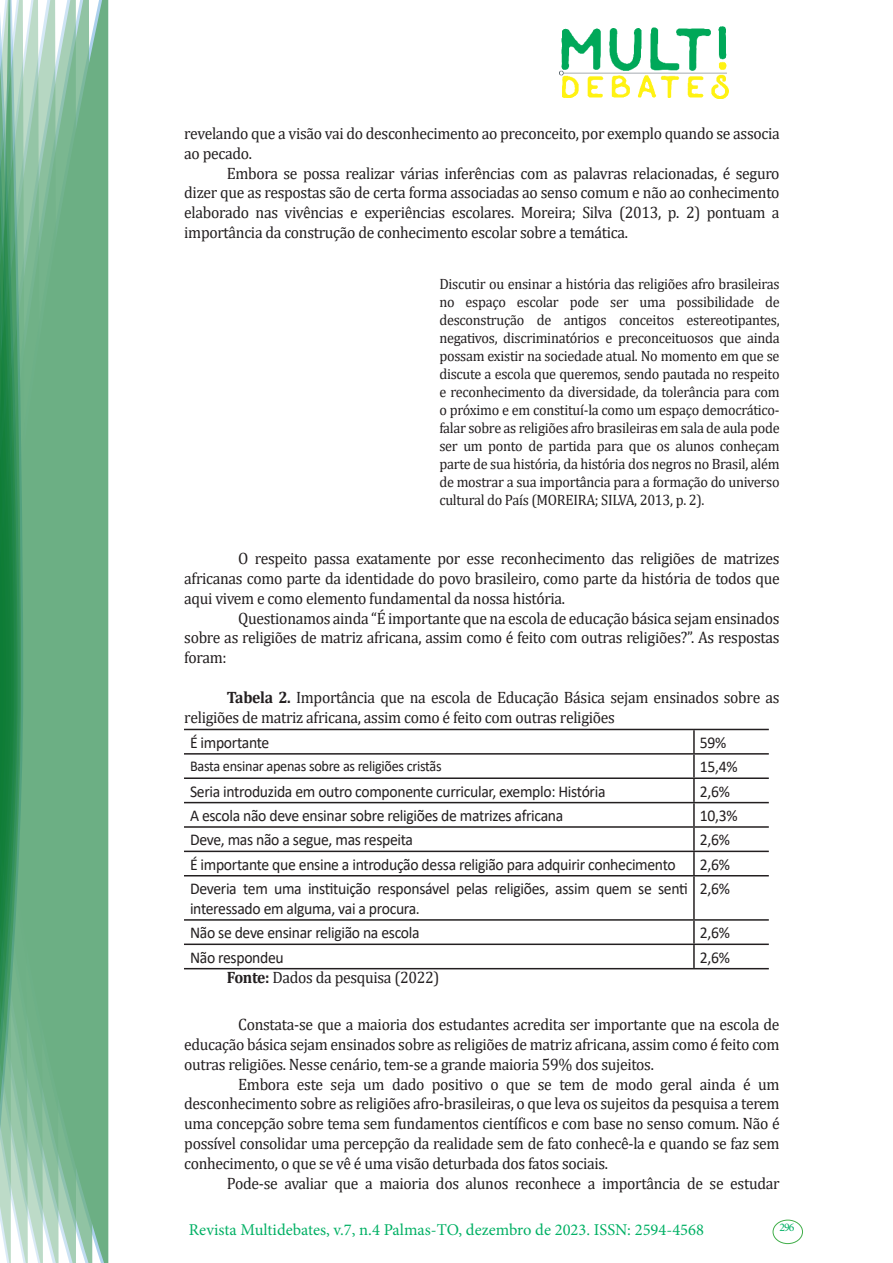
<style>
.page{position:relative;width:893px;height:1263px;background:#fff}
.page>*{position:absolute;margin:0;border:0;box-sizing:border-box;transform-origin:0 0}
.texto{font:16.5px/19.8px "Cambria";letter-spacing:-.02em;color:#231f20;text-align:justify;scale:.95 1}
.texto-2{font:16.5px/19.8px "Calibri";letter-spacing:-.02em;color:#231f20;scale:.95 1}
.t1{font:16.5px "Minion Pro";color:#00b064}
.citacao{font:15px/18px "Cambria";letter-spacing:-.02em;color:#231f20;text-align:justify;scale:.95 1}
.texto-3{font:15px "Calibri";letter-spacing:-.02em;color:#231f20;scale:.95 1}
.t2{font:11.7px "Minion Pro";color:#00b064}
.s1{font-weight:700}
</style>
<div class="page">
<img style="left:559px;top:26px;width:169px;height:72px">
<div style="left:95px;top:0;width:14px;height:1263px;background:#6caf84"></div>
<svg style="left:79px;top:0;width:16px;height:1263px;background:#71b289"></svg>
<svg style="left:62px;top:0;width:17px;height:1263px;background:#75b48c"></svg>
<svg style="left:45px;top:0;width:17px;height:1263px;background:#7cb792"></svg>
<svg style="left:30px;top:0;width:15px;height:1263px;background:#80ba96"></svg>
<svg style="left:0;top:0;width:30px;height:1263px;background:#61a97f"></svg>
<div style="left:772px;top:1219px;width:31px;height:25px;border:1px solid #40ae49;border-radius:50%"></div>
<hr style="left:184px;top:729px;width:510px;height:1px;background:#231f20">
<hr style="left:694px;top:729px;width:75px;height:1px;background:#231f20">
<hr style="left:693px;top:730px;width:2px;height:23px;background:#231f20">
<hr style="left:184px;top:753px;width:510px;height:2px;background:#231f20">
<hr style="left:694px;top:753px;width:75px;height:2px;background:#231f20">
<hr style="left:693px;top:755px;width:2px;height:22px;background:#231f20">
<hr style="left:184px;top:777px;width:510px;height:2px;background:#231f20">
<hr style="left:694px;top:777px;width:75px;height:2px;background:#231f20">
<hr style="left:693px;top:779px;width:2px;height:23px;background:#231f20">
<hr style="left:184px;top:802px;width:510px;height:1px;background:#231f20">
<hr style="left:694px;top:802px;width:75px;height:1px;background:#231f20">
<hr style="left:693px;top:803px;width:2px;height:23px;background:#231f20">
<hr style="left:184px;top:826px;width:510px;height:2px;background:#231f20">
<hr style="left:694px;top:826px;width:75px;height:2px;background:#231f20">
<hr style="left:693px;top:828px;width:2px;height:23px;background:#231f20">
<hr style="left:184px;top:851px;width:510px;height:1px;background:#231f20">
<hr style="left:694px;top:851px;width:75px;height:1px;background:#231f20">
<hr style="left:693px;top:852px;width:2px;height:23px;background:#231f20">
<hr style="left:184px;top:875px;width:510px;height:1px;background:#231f20">
<hr style="left:694px;top:875px;width:75px;height:1px;background:#231f20">
<hr style="left:693px;top:876px;width:2px;height:43px;background:#231f20">
<hr style="left:184px;top:919px;width:510px;height:2px;background:#231f20">
<hr style="left:694px;top:919px;width:75px;height:2px;background:#231f20">
<hr style="left:693px;top:921px;width:2px;height:22px;background:#231f20">
<hr style="left:184px;top:943px;width:510px;height:2px;background:#231f20">
<hr style="left:694px;top:943px;width:75px;height:2px;background:#231f20">
<hr style="left:693px;top:945px;width:2px;height:23px;background:#231f20">
<hr style="left:184px;top:968px;width:510px;height:1px;background:#231f20">
<hr style="left:694px;top:968px;width:75px;height:1px;background:#231f20">
<p class="texto" style="left:184px;top:123px;width:628px">revelando que a visão vai do desconhecimento ao preconceito, por exemplo quando se associa ao pecado.</p>
<p class="texto" style="left:184px;top:163px;width:628px;text-indent:43px">Embora se possa realizar várias inferências com as palavras relacionadas, é seguro dizer que as respostas são de certa forma associadas ao senso comum e não ao conhecimento elaborado nas vivências e experiências escolares. Moreira; Silva (2013, p. 2) pontuam a importância da construção de conhecimento escolar sobre a temática.</p>
<p class="citacao" style="left:439px;top:274px;width:360px">Discutir ou ensinar a história das religiões afro brasileiras no espaço escolar pode ser uma possibilidade de desconstrução de antigos conceitos estereotipantes, negativos, discriminatórios e preconceituosos que ainda possam existir na sociedade atual. No momento em que se discute a escola que queremos, sendo pautada no respeito e reconhecimento da diversidade, da tolerância para com o próximo e em constituí-la como um espaço democrático&shy;falar sobre as religiões afro brasileiras em sala de aula pode ser um ponto de partida para que os alunos conheçam parte de sua história, da história dos negros no Brasil, além de mostrar a sua importância para a formação do universo cultural do País (MOREIRA; SILVA, 2013, p. 2).</p>
<p class="texto" style="left:184px;top:549px;width:628px;text-indent:54px">O respeito passa exatamente por esse reconhecimento das religiões de matrizes africanas como parte da identidade do povo brasileiro, como parte da história de todos que aqui vivem e como elemento fundamental da nossa história.</p>
<p class="texto" style="left:184px;top:608px;width:628px;text-indent:54px">Questionamos ainda “É importante que na escola de educação básica sejam ensinados sobre as religiões de matriz africana, assim como é feito com outras religiões?”. As respostas foram:</p>
<p class="texto" style="left:184px;top:687px;width:628px;text-indent:43px"><span class="s1">Tabela 2.</span> Importância que na escola de Educação Básica sejam ensinados sobre as religiões de matriz africana, assim como é feito com outras religiões</p>
<p class="texto-2" style="left:190px;top:732px;width:85px">É importante</p>
<p class="texto-2" style="left:700px;top:732px;width:29px">59%</p>
<p class="texto-3" style="left:190px;top:756px;width:266px">Basta ensinar apenas sobre as religiões cristãs</p>
<p class="texto-2" style="left:700px;top:756px;width:41px">15,4%</p>
<p class="texto-2" style="left:190px;top:781px;width:439px">Seria introduzida em outro componente curricular, exemplo: História</p>
<p class="texto-2" style="left:700px;top:781px;width:33px">2,6%</p>
<p class="texto-2" style="left:190px;top:805px;width:394px">A escola não deve ensinar sobre religiões de matrizes africana</p>
<p class="texto-2" style="left:700px;top:805px;width:41px">10,3%</p>
<p class="texto-2" style="left:190px;top:829px;width:236px">Deve, mas não a segue, mas respeita</p>
<p class="texto-2" style="left:700px;top:829px;width:33px">2,6%</p>
<p class="texto-2" style="left:190px;top:854px;width:513px">É importante que ensine a introdução dessa religião para adquirir conhecimento</p>
<p class="texto-2" style="left:700px;top:854px;width:33px">2,6%</p>
<p class="texto-2" style="left:190px;top:878px;width:526px">Deveria tem uma instituição responsável pelas religiões, assim quem se senti interessado em alguma, vai a procura.</p>
<p class="texto-2" style="left:700px;top:878px;width:33px">2,6%</p>
<p class="texto-2" style="left:190px;top:922px;width:243px">Não se deve ensinar religião na escola</p>
<p class="texto-2" style="left:700px;top:922px;width:33px">2,6%</p>
<p class="texto-2" style="left:190px;top:947px;width:100px">Não respondeu</p>
<p class="texto-2" style="left:700px;top:947px;width:33px">2,6%</p>
<p class="texto" style="left:227px;top:968px;width:225px"><span class="s1">Fonte:</span> Dados da pesquisa (2022)</p>
<p class="texto" style="left:184px;top:1014px;width:628px;text-indent:54px">Constata-se que a maioria dos estudantes acredita ser importante que na escola de educação básica sejam ensinados sobre as religiões de matriz africana, assim como é feito com outras religiões. Nesse cenário, tem-se a grande maioria 59% dos sujeitos.</p>
<p class="texto" style="left:184px;top:1074px;width:628px;text-indent:54px">Embora este seja um dado positivo o que se tem de modo geral ainda é um desconhecimento sobre as religiões afro-brasileiras, o que leva os sujeitos da pesquisa a terem uma concepção sobre tema sem fundamentos científicos e com base no senso comum. Não é possível consolidar uma percepção da realidade sem de fato conhecê-la e quando se faz sem conhecimento, o que se vê é uma visão deturbada dos fatos sociais.</p>
<p class="texto" style="left:227px;top:1173px;width:583px">Pode-se avaliar que a maioria dos alunos reconhece a importância de se estudar</p>
<p class="t1" style="left:189px;top:1218px;width:517px">Revista Multidebates, v.7, n.4 Palmas-TO, dezembro de 2023. ISSN: 2594-4568</p>
<p class="t2" style="left:779px;top:1219px;width:16px">296</p>
</div>
